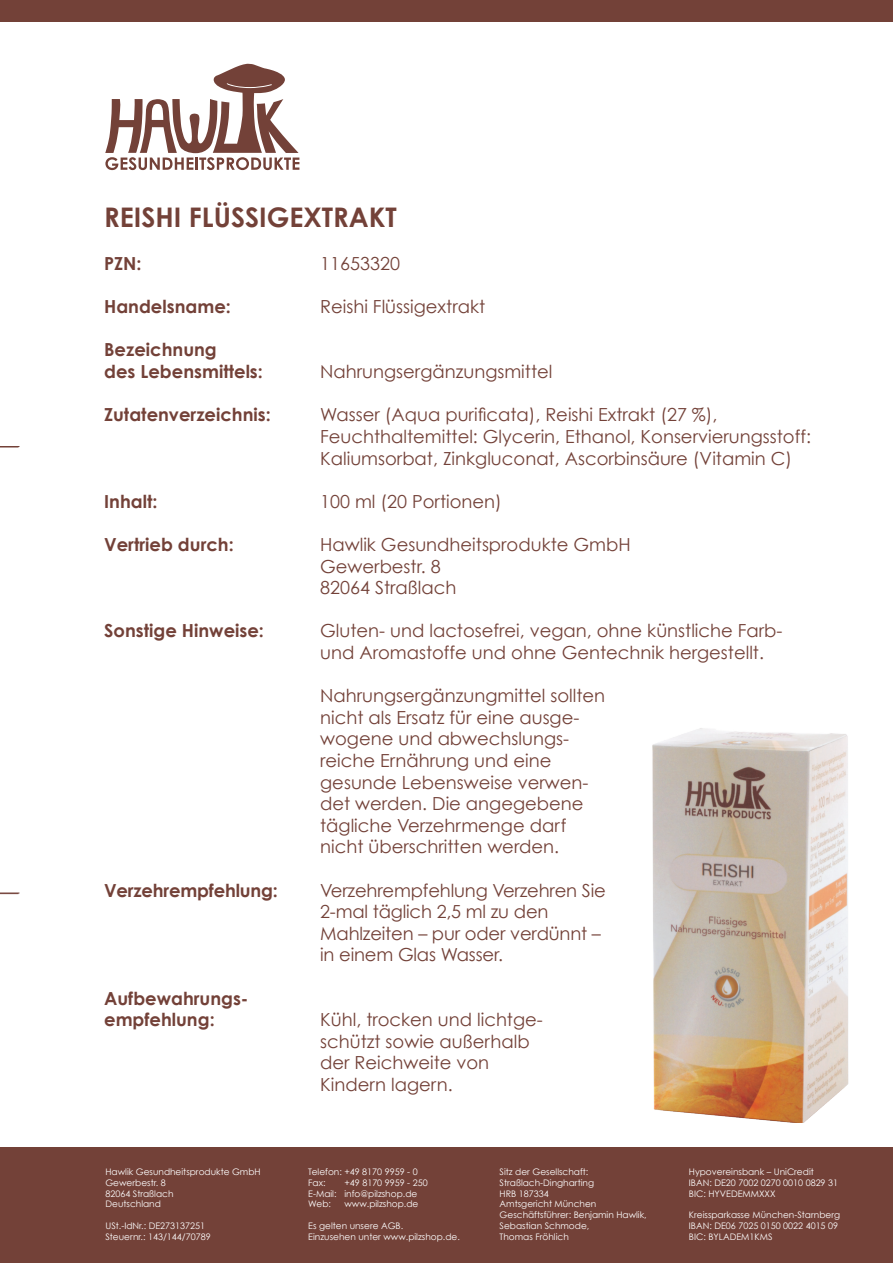
<style>
.page{position:relative;width:893px;height:1263px;background:#fff}
.page>*{position:absolute;margin:0;border:0;box-sizing:border-box;transform-origin:0 0}
.t1{font:700 27px "Century Gothic";color:#734138}
.t2{font:18px/21.6px "Century Gothic";color:#734138}
.t3{font:700 18px "Century Gothic";color:#734138}
.t4{font:9px/10.8px "Century Gothic";color:#fff}
</style>
<div class="page">
<div style="left:0;top:1147px;width:893px;height:116px;background:#734138"></div>
<svg style="left:105px;top:64px;width:194px;height:106px"></svg>
<div style="left:0;top:0;width:893px;height:21px;background:#734138"></div>
<svg style="left:0;top:446px;width:19px;height:2px"></svg>
<svg style="left:0;top:893px;width:19px;height:1px"></svg>
<img style="left:652px;top:728px;width:197px;height:395px">
<p class="t1" style="left:104px;top:200px;width:294px">REISHI FLÜSSIGEXTRAKT</p>
<p class="t3" style="left:104px;top:252px;width:39px">PZN:</p>
<p class="t2" style="left:320px;top:252px;width:81px">11653320</p>
<p class="t3" style="left:104px;top:295px;width:128px">Handelsname:</p>
<p class="t2" style="left:320px;top:296px;width:167px">Reishi Flüssigextrakt</p>
<p class="t3" style="left:104px;top:339px;width:114px">Bezeichnung</p>
<p class="t3" style="left:104px;top:360px;width:160px">des Lebensmittels:</p>
<p class="t2" style="left:320px;top:360px;width:234px">Nahrungsergänzungsmittel</p>
<p class="t3" style="left:104px;top:403px;width:168px">Zutatenverzeichnis:</p>
<p class="t2" style="left:320px;top:404px;width:399px">Wasser (Aqua purificata), Reishi Extrakt (27 %),</p>
<p class="t2" style="left:320px;top:425px;width:492px">Feuchthaltemittel: Glycerin, Ethanol, Konservierungsstoff:</p>
<p class="t2" style="left:320px;top:447px;width:473px">Kaliumsorbat, Zinkgluconat, Ascorbinsäure (Vitamin C)</p>
<p class="t3" style="left:104px;top:490px;width:55px">Inhalt:</p>
<p class="t2" style="left:320px;top:490px;width:183px">100 ml (20 Portionen)</p>
<p class="t3" style="left:104px;top:533px;width:131px">Vertrieb durch:</p>
<p class="t2" style="left:320px;top:533px;width:312px">Hawlik Gesundheitsprodukte GmbH</p>
<p class="t2" style="left:320px;top:555px;width:122px">Gewerbestr. 8</p>
<p class="t2" style="left:320px;top:576px;width:138px">82064 Straßlach</p>
<p class="t3" style="left:104px;top:619px;width:161px">Sonstige Hinweise:</p>
<p class="t2" style="left:320px;top:620px;width:464px">Gluten- und lactosefrei, vegan, ohne künstliche Farb-</p>
<p class="t2" style="left:320px;top:641px;width:445px">und Aromastoffe und ohne Gentechnik hergestellt.</p>
<p class="t2" style="left:320px;top:684px;width:286px">Nahrungsergänzungmittel sollten nicht als Ersatz für eine ausge&shy;wogene und abwechslungs&shy;reiche Ernährung und eine</p>
<p class="t2" style="left:320px;top:771px;width:270px">gesunde Lebensweise verwen&shy;det werden. Die angegebene</p>
<p class="t2" style="left:320px;top:814px;width:248px">tägliche Verzehrmenge darf nicht überschritten werden.</p>
<p class="t3" style="left:104px;top:879px;width:175px">Verzehrempfehlung:</p>
<p class="t2" style="left:320px;top:879px;width:287px">Verzehrempfehlung Verzehren Sie<br>2-mal täglich 2,5 ml zu den</p>
<p class="t2" style="left:320px;top:922px;width:282px">Mahlzeiten – pur oder verdünnt –</p>
<p class="t2" style="left:320px;top:944px;width:184px">in einem Glas Wasser.</p>
<p class="t3" style="left:104px;top:987px;width:146px">Aufbewahrungs-</p>
<p class="t3" style="left:104px;top:1008px;width:112px">empfehlung:</p>
<p class="t2" style="left:320px;top:1008px;width:224px">Kühl, trocken und lichtge-</p>
<p class="t2" style="left:320px;top:1030px;width:211px">schützt sowie außerhalb</p>
<p class="t2" style="left:320px;top:1052px;width:171px">der Reichweite von</p>
<p class="t2" style="left:320px;top:1073px;width:134px">Kindern lagern.</p>
<p class="t4" style="left:105px;top:1166px;width:157px">Hawlik Gesundheitsprodukte GmbH<br>Gewerbestr. 8<br>82064 Straßlach<br>Deutschland</p>
<p class="t4" style="left:105px;top:1220px;width:107px">USt.-IdNr.: DE273137251<br>Steuernr.: 143/144/70789</p>
<p class="t4" style="left:308px;top:1166px;width:111px">Telefon: +49 8170 9959 - 0<br>Fax:</p>
<p class="t4" style="left:308px;top:1177px;width:121px;text-indent:36px">+49 8170 9959 - 250<br>E-Mail: info@pilzshop.de<br>Web:</p>
<p class="t4" style="left:344px;top:1198px;width:76px">www.pilzshop.de</p>
<p class="t4" style="left:308px;top:1220px;width:153px">Es gelten unsere AGB.<br>Einzusehen unter www.pilzshop.de.</p>
<p class="t4" style="left:500px;top:1166px;width:149px">Sitz der Gesellschaft:<br>Straßlach-Dingharting<br>HRB 187334<br>Amtsgericht München<br>Geschäftsführer: Benjamin Hawlik,<br>Sebastian Schmode,<br>Thomas Fröhlich</p>
<p class="t4" style="left:689px;top:1166px;width:151px">Hypovereinsbank – UniCredit<br>IBAN: DE20 7002 0270 0010 0829 31<br>BIC: HYVEDEMMXXX</p>
<p class="t4" style="left:689px;top:1209px;width:153px">Kreissparkasse München-Starnberg<br>IBAN: DE06 7025 0150 0022 4015 09<br>BIC: BYLADEM1KMS</p>
</div>
